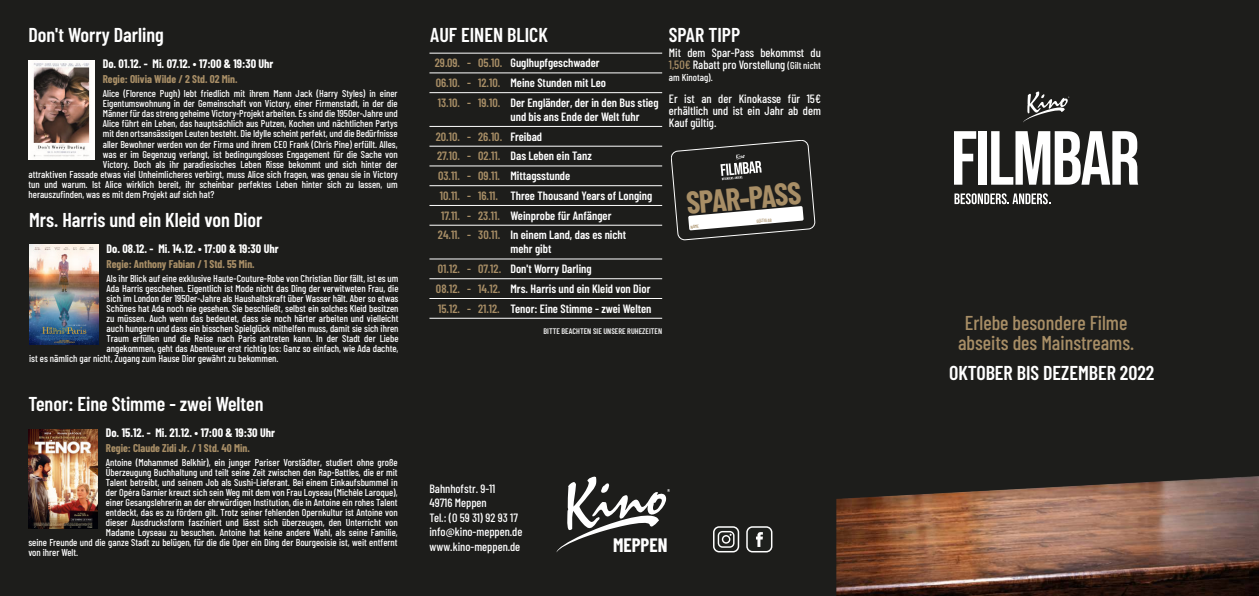
<style>
.page{position:relative;width:1259px;height:596px;background:#fff}
.page>*{position:absolute;margin:0;border:0;box-sizing:border-box;transform-origin:0 0}
.t1{font:700 30.8px "Barlow Condensed";color:#a88e66}
.t2{font:600 20px "Barlow Condensed";color:#fff}
.t3{font:500 20px/20px "Barlow Condensed";color:#a88e66;text-align:center}
.t4{font:700 19px "Barlow Condensed";color:#fff}
.t5{font:600 12px/19.7px "Barlow Condensed";color:#fff}
.t6{font:500 12px/14.4px "Barlow Condensed";color:#fff}
.t7{font:700 12px "Barlow Condensed";color:#fff}
.t8{font:600 12px "Barlow Condensed";color:#a88e66}
.t9{font:700 11px "Barlow Condensed";color:#a88e66}
.t10{font:500 10px "Barlow Condensed";color:#fff}
.t11{font:600 8.1px "Barlow Condensed";color:#ebebeb}
.t12{font:500 4.6px "Barlow Condensed";color:#a88e66}
.s1{color:#a88e66}
.s2{color:#fff}
.s3{font-size:10px}
</style>
<div class="page">
<div style="left:0;top:0;width:1259px;height:595px;background:#1d1d1b"></div>
<img style="left:836px;top:476px;width:423px;height:119px">
<svg style="left:1023px;top:91px;width:46px;height:31px"></svg>
<svg style="left:954px;top:131px;width:22px;height:54px"></svg>
<div style="left:978px;top:131px;width:9px;height:54px;background:#fff"></div>
<svg style="left:991px;top:131px;width:147px;height:54px"></svg>
<svg style="left:954px;top:193px;width:96px;height:11px"></svg>
<svg style="left:556px;top:476px;width:114px;height:76px"></svg>
<svg style="left:714px;top:527px;width:24px;height:24px"></svg>
<div style="left:713px;top:526px;width:26px;height:26px;border:2px solid #fff;border-radius:5px"></div>
<svg style="left:718px;top:530px;width:16px;height:17px"></svg>
<div style="left:746px;top:526px;width:26px;height:26px;border:2px solid #fff;border-radius:5px"></div>
<svg style="left:756px;top:532px;width:7px;height:14px"></svg>
<svg style="left:671px;top:140px;width:144px;height:100px"></svg>
<hr style="left:429px;top:53px;width:233px;height:1px;background:#fff">
<hr style="left:429px;top:73px;width:233px;height:1px;background:#fff">
<hr style="left:429px;top:92px;width:233px;height:1px;background:#fff">
<hr style="left:429px;top:126px;width:233px;height:1px;background:#fff">
<hr style="left:429px;top:146px;width:233px;height:1px;background:#fff">
<hr style="left:429px;top:166px;width:233px;height:1px;background:#fff">
<hr style="left:429px;top:185px;width:233px;height:1px;background:#fff">
<hr style="left:429px;top:205px;width:233px;height:1px;background:#fff">
<hr style="left:429px;top:225px;width:233px;height:1px;background:#fff">
<hr style="left:429px;top:258px;width:233px;height:1px;background:#fff">
<hr style="left:429px;top:278px;width:233px;height:1px;background:#fff">
<hr style="left:429px;top:298px;width:233px;height:1px;background:#fff">
<hr style="left:429px;top:318px;width:233px;height:1px;background:#fff">
<img style="left:28px;top:60px;width:66px;height:99px">
<img style="left:30px;top:245px;width:68px;height:99px">
<img style="left:29px;top:429px;width:68px;height:99px">
<h2 class="t2" style="left:29px;top:21px;width:137px">Don't Worry Darling</h2>
<p class="t7" style="left:103px;top:56px;width:172px">Do. 01.12. - Mi. 07.12. • 17:00 &amp; 19:30 Uhr</p>
<p class="t9" style="left:103px;top:72px;width:136px">Regie: Olivia Wilde / 2 Std. 02 Min.</p>
<p class="t10" style="left:103px;top:87px;width:296px">Alice (Florence Pugh) lebt friedlich mit ihrem Mann Jack (Harry Styles) in einer</p>
<p class="t10" style="left:103px;top:97px;width:296px">Eigentumswohnung in der Gemeinschaft von Victory, einer Firmenstadt, in der die</p>
<p class="t10" style="left:103px;top:107px;width:296px">Männer für das streng geheime Victory-Projekt arbeiten. Es sind die 1950er-Jahre und</p>
<p class="t10" style="left:103px;top:117px;width:296px">Alice führt ein Leben, das hauptsächlich aus Putzen, Kochen und nächtlichen Partys</p>
<p class="t10" style="left:103px;top:127px;width:296px">mit den ortsansässigen Leuten besteht. Die Idylle scheint perfekt, und die Bedürfnisse</p>
<p class="t10" style="left:103px;top:137px;width:296px">aller Bewohner werden von der Firma und ihrem CEO Frank (Chris Pine) erfüllt. Alles,</p>
<p class="t10" style="left:103px;top:147px;width:296px">was er im Gegenzug verlangt, ist bedingungsloses Engagement für die Sache von</p>
<p class="t10" style="left:103px;top:157px;width:296px">Victory. Doch als ihr paradiesisches Leben Risse bekommt und sich hinter der</p>
<p class="t10" style="left:29px;top:167px;width:371px">attraktiven Fassade etwas viel Unheimlicheres verbirgt, muss Alice sich fragen, was genau sie in Victory</p>
<p class="t10" style="left:29px;top:177px;width:371px">tun und warum. Ist Alice wirklich bereit, ihr scheinbar perfektes Leben hinter sich zu lassen, um</p>
<p class="t10" style="left:29px;top:187px;width:187px">herauszufinden, was es mit dem Projekt auf sich hat?</p>
<h2 class="t2" style="left:29px;top:205px;width:235px">Mrs. Harris und ein Kleid von Dior</h2>
<p class="t7" style="left:107px;top:240px;width:174px">Do. 08.12. - Mi. 14.12. • 17:00 &amp; 19:30 Uhr</p>
<p class="t9" style="left:107px;top:256px;width:150px">Regie: Anthony Fabian / 1 Std. 55 Min.</p>
<p class="t10" style="left:107px;top:271px;width:293px">Als ihr Blick auf eine exklusive Haute-Couture-Robe von Christian Dior fällt, ist es um</p>
<p class="t10" style="left:107px;top:281px;width:293px">Ada Harris geschehen. Eigentlich ist Mode nicht das Ding der verwitweten Frau, die</p>
<p class="t10" style="left:107px;top:291px;width:293px">sich im London der 1950er-Jahre als Haushaltskraft über Wasser hält. Aber so etwas</p>
<p class="t10" style="left:107px;top:301px;width:293px">Schönes hat Ada noch nie gesehen. Sie beschließt, selbst ein solches Kleid besitzen</p>
<p class="t10" style="left:107px;top:311px;width:293px">zu müssen. Auch wenn das bedeutet, dass sie noch härter arbeiten und vielleicht</p>
<p class="t10" style="left:107px;top:321px;width:293px">auch hungern und dass ein bisschen Spielglück mithelfen muss, damit sie sich ihren</p>
<p class="t10" style="left:107px;top:331px;width:293px">Traum erfüllen und die Reise nach Paris antreten kann. In der Stadt der Liebe</p>
<p class="t10" style="left:107px;top:341px;width:293px">angekommen, geht das Abenteuer erst richtig los: Ganz so einfach, wie Ada dachte,</p>
<p class="t10" style="left:29px;top:351px;width:251px">ist es nämlich gar nicht, Zugang zum Hause Dior gewährt zu bekommen.</p>
<h2 class="t2" style="left:28px;top:389px;width:237px">Tenor: Eine Stimme - zwei Welten</h2>
<p class="t7" style="left:106px;top:424px;width:171px">Do. 15.12. - Mi. 21.12. • 17:00 &amp; 19:30 Uhr</p>
<p class="t9" style="left:106px;top:440px;width:145px">Regie: Claude Zidi Jr. / 1 Std. 40 Min.</p>
<p class="t10" style="left:106px;top:455px;width:293px">Antoine (Mohammed Belkhir), ein junger Pariser Vorstädter, studiert ohne große</p>
<p class="t10" style="left:106px;top:465px;width:293px">Überzeugung Buchhaltung und teilt seine Zeit zwischen den Rap-Battles, die er mit</p>
<p class="t10" style="left:106px;top:475px;width:293px">Talent betreibt, und seinem Job als Sushi-Lieferant. Bei einem Einkaufsbummel in</p>
<p class="t10" style="left:106px;top:485px;width:293px">der Opéra Garnier kreuzt sich sein Weg mit dem von Frau Loyseau (Michèle Laroque),</p>
<p class="t10" style="left:106px;top:495px;width:293px">einer Gesangslehrerin an der ehrwürdigen Institution, die in Antoine ein rohes Talent</p>
<p class="t10" style="left:106px;top:505px;width:293px">entdeckt, das es zu fördern gilt. Trotz seiner fehlenden Opernkultur ist Antoine von</p>
<p class="t10" style="left:106px;top:515px;width:293px">dieser Ausdrucksform fasziniert und lässt sich überzeugen, den Unterricht von</p>
<p class="t10" style="left:106px;top:525px;width:293px">Madame Loyseau zu besuchen. Antoine hat keine andere Wahl, als seine Familie,</p>
<p class="t10" style="left:28px;top:535px;width:371px">seine Freunde und die ganze Stadt zu belügen, für die die Oper ein Ding der Bourgeoisie ist, weit entfernt</p>
<p class="t10" style="left:28px;top:545px;width:51px">von ihrer Welt.</p>
<h2 class="t2" style="left:430px;top:21px;width:119px">AUF EINEN BLICK</h2>
<p class="t5" style="left:435px;top:52px;width:225px"><span class="s1">29.09. - 05.10.</span> Guglhupfgeschwader<br><span class="s1">06.10. - 12.10.</span> Meine Stunden mit Leo<br><span class="s1">13.10. - 19.10.</span> Der Engländer, der in den Bus stieg</p>
<p class="t5" style="left:510px;top:106px;width:131px">und bis ans Ende der Welt fuhr</p>
<p class="t8" style="left:436px;top:128px;width:108px">20.10. - 26.10. <span class="s2">Freibad</span></p>
<p class="t5" style="left:437px;top:145px;width:156px"><span class="s1">27.10. - 02.11.</span> Das Leben ein Tanz</p>
<p class="t8" style="left:438px;top:167px;width:134px">03.11. - 09.11. <span class="s2">Mittagsstunde</span></p>
<p class="t5" style="left:440px;top:185px;width:214px"><span class="s1">10.11. - 16.11.</span> Three Thousand Years of Longing</p>
<p class="t5" style="left:441px;top:204px;width:172px"><span class="s1">17.11. - 23.11.</span> Weinprobe für Anfänger</p>
<p class="t5" style="left:438px;top:224px;width:190px"><span class="s1">24.11. - 30.11.</span> In einem Land, das es nicht</p>
<p class="t5" style="left:436px;top:238px;width:217px;text-indent:74px">mehr gibt<br><span class="s1">01.12. - 07.12.</span> Don't Worry Darling<br><span class="s1">08.12. - 14.12.</span> Mrs. Harris und ein Kleid von Dior <span class="s1">15.12. - 21.12.</span> Tenor: Eine Stimme - zwei Welten</p>
<h2 class="t2" style="left:669px;top:21px;width:73px">SPAR TIPP</h2>
<p class="t6" style="left:669px;top:46px;width:154px;line-height:12px">Mit dem Spar-Pass bekommst du<br><span class="s1">1,50€</span> Rabatt pro Vorstellung <span class="s3">(Gilt nicht</span></p>
<p class="t10" style="left:669px;top:70px;width:45px">am Kinotag).</p>
<p class="t6" style="left:669px;top:92px;width:154px;line-height:12px;text-align:justify">Er ist an der Kinokasse für 15€ erhältlich und ist ein Jahr ab dem Kauf gültig.</p>
<h1 class="t1" style="left:685px;top:181px;width:116px;rotate:-5deg">SPAR-PASS</h1>
<p class="t12" style="left:690px;top:223px;width:10px;rotate:-5deg">NAME</p>
<p class="t12" style="left:756px;top:218px;width:16px;rotate:-5deg">GÜLTIG AB</p>
<p class="t11" style="left:543px;top:325px;width:120px">BITTE BEACHTEN SIE UNSERE RUHEZEITEN</p>
<p class="t6" style="left:429px;top:480px;width:94px">Bahnhofstr. 9-11<br>49716 Meppen<br>Tel.: (0 59 31) 92 93 17 info@kino-meppen.de www.kino-meppen.de</p>
<h3 class="t4" style="left:613px;top:531px;width:56px">MEPPEN</h3>
<h2 class="t3" style="left:958px;top:311px;width:178px">Erlebe besondere Filme abseits des Mainstreams.</h2>
<h2 class="t2" style="left:949px;top:358px;width:207px">OKTOBER BIS DEZEMBER 2022</h2>
</div>
